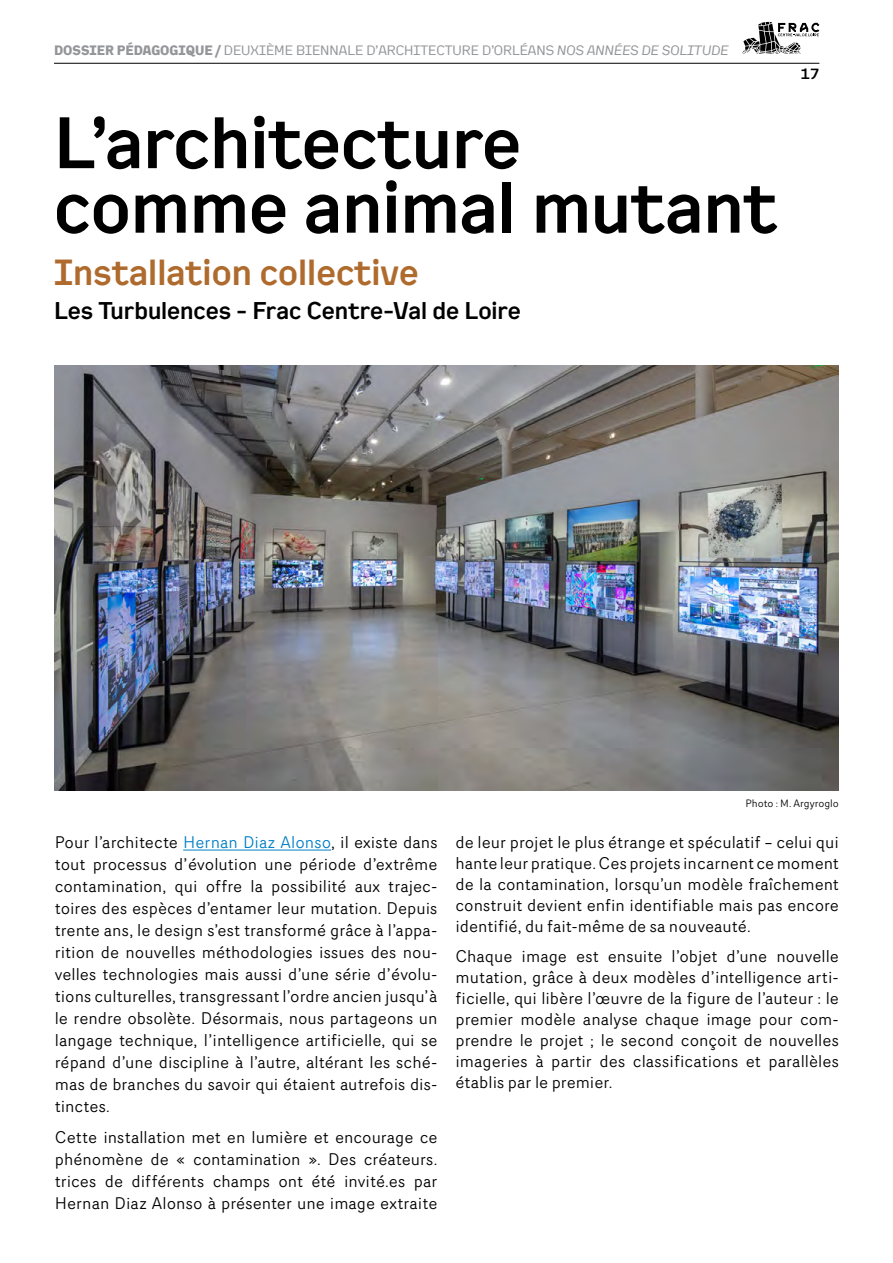
<style>
.page{position:relative;width:893px;height:1263px;background:#fff}
.page>*{position:absolute;margin:0;border:0;box-sizing:border-box;transform-origin:0 0}
.t1{font:500 72px/64.5px "Kade";color:#000}
.t2{font:500 36px "Kade";color:#af6b2d}
.t3{font:500 24px "Kade";letter-spacing:-.005em;color:#000}
.t4{font:16.5px/22px "Router";letter-spacing:.005em;color:#000;text-align:justify}
.t5{font:500 15px "Kade";color:#000}
.t6{font:13.5px "Kade";color:#939598}
.t7{font:10.5px "Router";color:#000}
.s1{font-weight:700}
.s2{font-style:italic}
.s3{color:#0080c5}
</style>
<div class="page">
<hr style="left:54px;top:63px;width:765px;height:1px;background:#000">
<svg style="left:742px;top:22px;width:77px;height:32px"></svg>
<hr style="left:183px;top:850px;width:148px;height:1px;background:#0080c5">
<img style="left:54px;top:366px;width:785px;height:425px">
<p class="t6" style="left:54px;top:41px;width:676px"><span class="s1">DOSSIER PÉDAGOGIQUE /</span> DEUXIÈME BIENNALE D’ARCHITECTURE D’ORLÉANS <span class="s2">NOS ANNÉES DE SOLITUDE</span></p>
<h1 class="t1" style="left:54px;top:109px;width:725px">L’architecture<br>comme animal mutant</h1>
<h2 class="t2" style="left:54px;top:249px;width:366px">Installation collective</h2>
<h3 class="t3" style="left:54px;top:295px;width:468px">Les Turbulences - Frac Centre-Val de Loire</h3>
<p class="t5" style="left:801px;top:64px;width:20px">17</p>
<p class="t4" style="left:55px;top:831px;width:384px">Pour l’architecte <span class="s3">Hernan Diaz Alonso</span>, il existe dans tout processus d’évolution une période d’extrême contamination, qui offre la possibilité aux trajec&shy;toires des espèces d’entamer leur mutation. Depuis trente ans, le design s’est transformé grâce à l’appa&shy;rition de nouvelles méthodologies issues des nou&shy;velles technologies mais aussi d’une série d’évolu&shy;tions culturelles, transgressant l’ordre ancien jusqu’à le rendre obsolète. Désormais, nous partageons un langage technique, l’intelligence artificielle, qui se répand d’une discipline à l’autre, altérant les sché&shy;mas de branches du savoir qui étaient autrefois dis&shy;tinctes.</p>
<p class="t4" style="left:55px;top:1125px;width:384px">Cette installation met en lumière et encourage ce phénomène de « contamination ». Des créateurs. trices de différents champs ont été invité.es par Hernan Diaz Alonso à présenter une image extraite</p>
<p class="t7" style="left:745px;top:796px;width:95px">Photo : M. Argyroglo</p>
<p class="t4" style="left:455px;top:831px;width:385px;line-height:21px">de leur projet le plus étrange et spéculatif – celui qui hante leur pratique. Ces projets incarnent ce moment de la contamination, lorsqu’un modèle fraîchement construit devient enfin identifiable mais pas encore identifié, du fait-même de sa nouveauté.</p>
<p class="t4" style="left:455px;top:945px;width:385px;line-height:21px">Chaque image est ensuite l’objet d’une nouvelle mutation, grâce à deux modèles d’intelligence arti&shy;ficielle, qui libère l’œuvre de la figure de l’auteur : le premier modèle analyse chaque image pour com&shy;prendre le projet ; le second conçoit de nouvelles imageries à partir des classifications et parallèles établis par le premier.</p>
</div>
